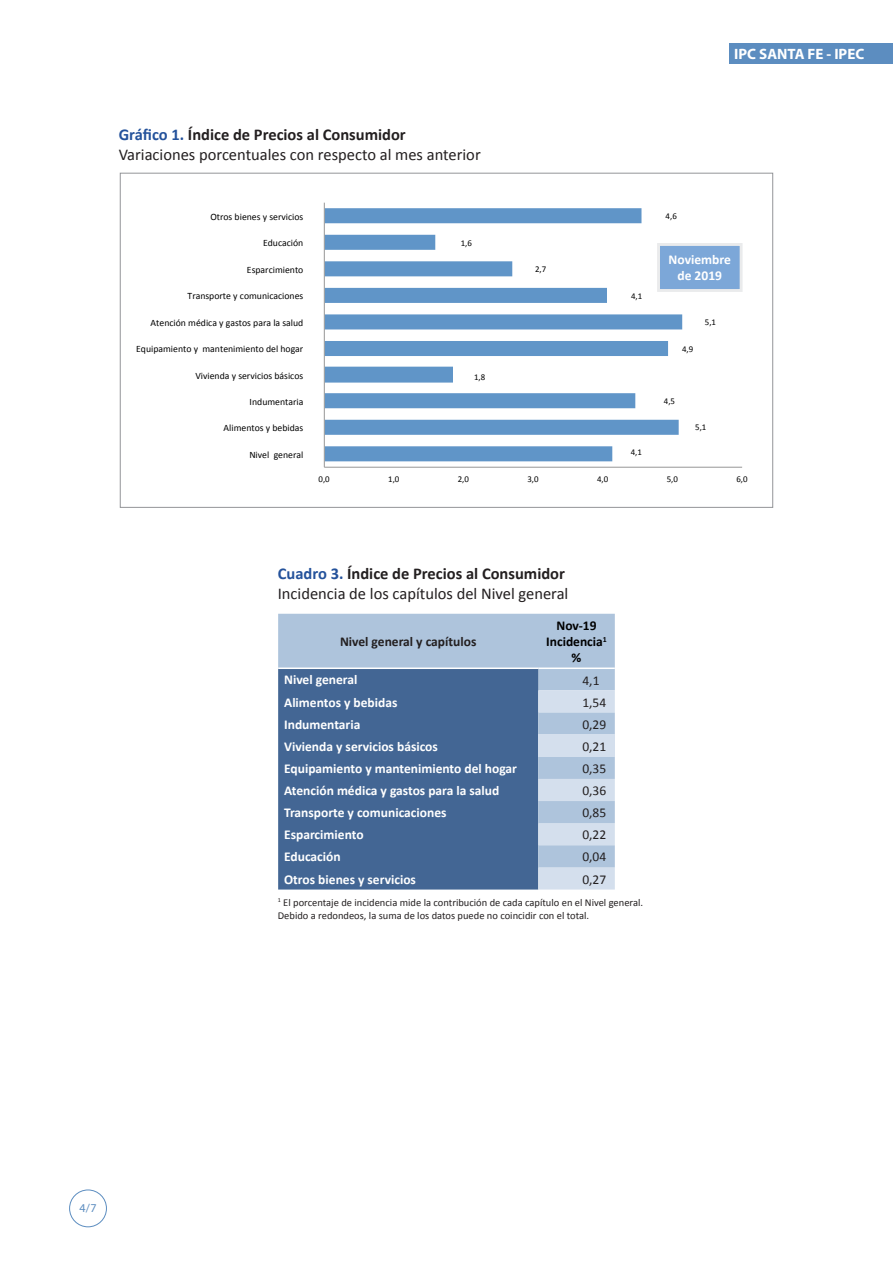
<style>
.page{position:relative;width:893px;height:1263px;background:#fff}
.page>*{position:absolute;margin:0;border:0;box-sizing:border-box;transform-origin:0 0}
.Titulo_Cuadros{font:700 16.5px "Calibri";color:#231f20}
.Titulo_Cuadro_R{font:16.5px "Calibri";color:#231f20}
.Titulo_Cuadros-2{font:16.5px "Calibri";color:#231f20}
.t1{font:700 15px "Myriad Pro";color:#fff}
.t2{font:700 13.5px "Calibri";color:#fff}
.t3{font:13.5px "Calibri";color:#231f20}
.t4{font:700 13.5px "Calibri";color:#231f20}
.t5{font:700 13.5px "Calibri";color:#000}
.t6{font:12px "Myriad Pro";color:#5c8dc0}
.Fuente{font:10.5px "Calibri";color:#231f20}
.t7{font:9.75px "Calibri";color:#000}
.t8{font:8.85px "Calibri";color:#000}
.s1{color:#24529b}
</style>
<div class="page">
<div style="left:69px;top:1189px;width:38px;height:38px;border:1px solid #5c8dc0;border-radius:50%"></div>
<div style="left:729px;top:43px;width:164px;height:21px;background:#5c8dc0"></div>
<svg style="left:325px;top:208px;width:357px;height:253px"></svg>
<hr style="left:324px;top:467px;width:418px;height:1px;background:#979797">
<hr style="left:324px;top:203px;width:1px;height:264px;background:#979797">
<svg style="left:278px;top:614px;width:337px;height:275px;background:#6d8aaf"></svg>
<div style="left:538px;top:735px;width:77px;height:22px;background:#d4dfed"></div>
<hr style="left:278px;top:667px;width:260px;height:2px;background:#fff">
<hr style="left:538px;top:667px;width:77px;height:2px;background:#fff">
<div style="left:657px;top:243px;width:86px;height:49px;background:#7ca7d8;border:3px solid #eaebec"></div>
<p class="Titulo_Cuadros" style="left:119px;top:124px;width:288px"><span class="s1">Gráfico 1.</span> Índice de Precios al Consumidor</p>
<p class="Titulo_Cuadro_R" style="left:119px;top:144px;width:363px">Variaciones porcentuales con respecto al mes anterior</p>
<p class="t7" style="left:210px;top:210px;width:94px">Otros bienes y servicios</p>
<p class="t7" style="left:263px;top:237px;width:42px">Educación</p>
<p class="t7" style="left:247px;top:263px;width:58px">Esparcimiento</p>
<p class="t7" style="left:188px;top:290px;width:117px">Transporte y comunicaciones</p>
<p class="t7" style="left:151px;top:316px;width:154px">Atención médica y gastos para la salud</p>
<p class="t7" style="left:136px;top:343px;width:169px">Equipamiento y mantenimiento del hogar</p>
<p class="t7" style="left:195px;top:369px;width:109px">Vivienda y servicios básicos</p>
<p class="t7" style="left:250px;top:396px;width:55px">Indumentaria</p>
<p class="t7" style="left:224px;top:422px;width:81px">Alimentos y bebidas</p>
<p class="t7" style="left:249px;top:448px;width:56px">Nivel general</p>
<p class="t8" style="left:461px;top:238px;width:13px">1,6</p>
<p class="t8" style="left:474px;top:371px;width:13px">1,8</p>
<p class="t8" style="left:535px;top:264px;width:13px">2,7</p>
<p class="t1" style="left:734px;top:44px;width:131px">IPC SANTA FE - IPEC</p>
<p class="t8" style="left:631px;top:290px;width:13px">4,1</p>
<p class="t8" style="left:631px;top:446px;width:13px">4,1</p>
<p class="t8" style="left:666px;top:211px;width:13px">4,6</p>
<p class="t2" style="left:669px;top:250px;width:64px">Noviembre</p>
<p class="t2" style="left:677px;top:267px;width:46px">de 2019</p>
<p class="t8" style="left:682px;top:343px;width:13px">4,9</p>
<p class="t8" style="left:705px;top:317px;width:13px">5,1</p>
<p class="t8" style="left:664px;top:395px;width:13px">4,5</p>
<p class="t8" style="left:695px;top:422px;width:13px">5,1</p>
<p class="t8" style="left:319px;top:473px;width:13px">0,0</p>
<p class="t8" style="left:388px;top:473px;width:13px">1,0</p>
<p class="t8" style="left:458px;top:473px;width:13px">2,0</p>
<p class="t8" style="left:527px;top:473px;width:13px">3,0</p>
<p class="t8" style="left:597px;top:473px;width:13px">4,0</p>
<p class="t8" style="left:667px;top:473px;width:13px">5,0</p>
<p class="t8" style="left:736px;top:473px;width:13px">6,0</p>
<p class="Titulo_Cuadros" style="left:278px;top:563px;width:289px"><span class="s1">Cuadro 3.</span> Índice de Precios al Consumidor</p>
<p class="Titulo_Cuadros-2" style="left:278px;top:583px;width:292px">Incidencia de los capítulos del Nivel general</p>
<p class="t4" style="left:340px;top:633px;width:138px">Nivel general y capítulos</p>
<p class="t5" style="left:556px;top:617px;width:42px">Nov-19</p>
<p class="t5" style="left:546px;top:633px;width:62px">Incidencia<sup>1</sup></p>
<p class="t5" style="left:572px;top:649px;width:11px">%</p>
<p class="t2" style="left:284px;top:671px;width:75px">Nivel general</p>
<p class="t3" style="left:582px;top:672px;width:19px">4,1</p>
<p class="t2" style="left:284px;top:693px;width:115px">Alimentos y bebidas</p>
<p class="t3" style="left:582px;top:693px;width:25px">1,54</p>
<p class="t2" style="left:284px;top:715px;width:78px">Indumentaria</p>
<p class="t3" style="left:582px;top:716px;width:25px">0,29</p>
<p class="t2" style="left:284px;top:738px;width:155px">Vivienda y servicios básicos</p>
<p class="t3" style="left:582px;top:738px;width:25px">0,21</p>
<p class="t2" style="left:284px;top:760px;width:234px">Equipamiento y mantenimiento del hogar</p>
<p class="t3" style="left:582px;top:760px;width:25px">0,35</p>
<p class="t2" style="left:284px;top:782px;width:217px">Atención médica y gastos para la salud</p>
<p class="t3" style="left:582px;top:782px;width:25px">0,36</p>
<p class="t2" style="left:284px;top:804px;width:164px">Transporte y comunicaciones</p>
<p class="t3" style="left:582px;top:804px;width:25px">0,85</p>
<p class="t2" style="left:284px;top:826px;width:81px">Esparcimiento</p>
<p class="t3" style="left:582px;top:826px;width:25px">0,22</p>
<p class="t2" style="left:284px;top:848px;width:58px">Educación</p>
<p class="t3" style="left:582px;top:848px;width:25px">0,04</p>
<p class="t2" style="left:284px;top:870px;width:133px">Otros bienes y servicios</p>
<p class="t3" style="left:582px;top:870px;width:25px">0,27</p>
<p class="Fuente" style="left:278px;top:895px;width:367px"><sup>1</sup> El porcentaje de incidencia mide la contribución de cada capítulo en el Nivel general.</p>
<p class="Fuente" style="left:278px;top:909px;width:313px">Debido a redondeos, la suma de los datos puede no coincidir con el total.</p>
<p class="t6" style="left:79px;top:1201px;width:19px">4/7</p>
</div>
